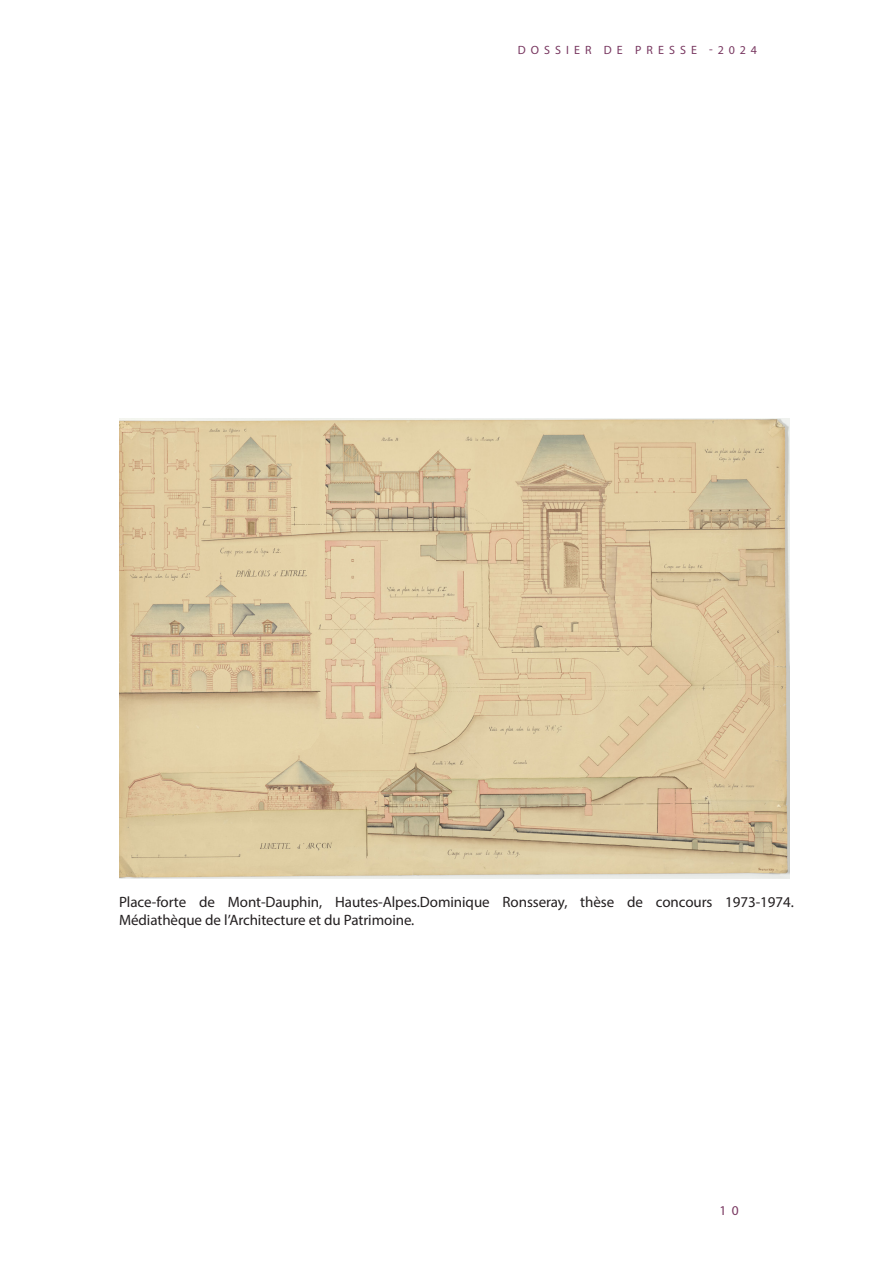
<style>
.page{position:relative;width:893px;height:1263px;background:#fff}
.page>*{position:absolute;margin:0;border:0;box-sizing:border-box;transform-origin:0 0}
.t1{font:15px/18px "Myriad Pro";letter-spacing:-.005em;color:#231f20}
.t2{font:13.5px "Myriad Pro";color:#783760}
.t3{font:12px "Myriad Pro";letter-spacing:.42em;color:#783760}
</style>
<div class="page">
<img style="left:119px;top:419px;width:670px;height:459px">
<p class="t3" style="left:518px;top:42px;width:240px">DOSSIER DE PRESSE -2024</p>
<p class="t1" style="left:119px;top:892px;width:676px">Place-forte de Mont-Dauphin, Hautes-Alpes.Dominique Ronsseray, thèse de concours 1973-1974.<br>Médiathèque de l’Architecture et du Patrimoine.</p>
<p class="t2" style="left:720px;top:1202px;width:21px">1 0</p>
</div>
